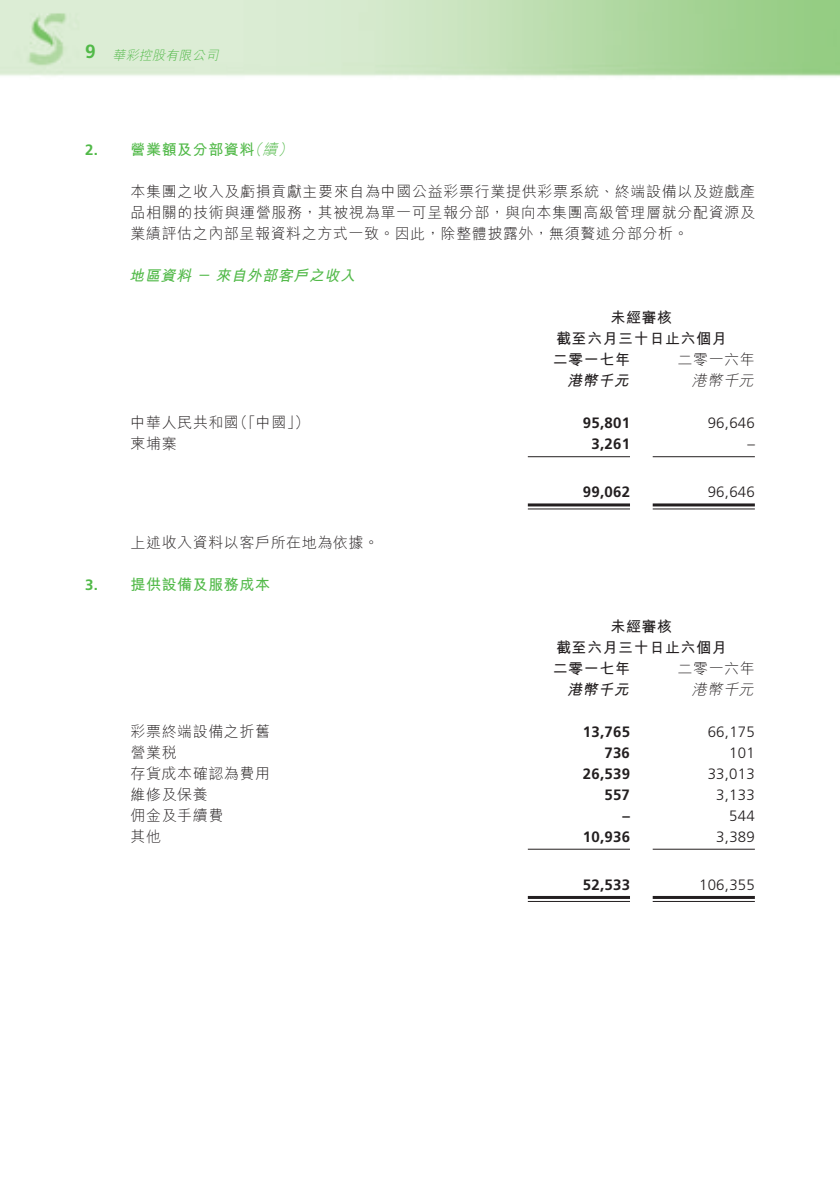
<style>
.page{position:relative;width:840px;height:1191px;background:#fff}
.page>*{position:absolute;margin:0;border:0;box-sizing:border-box;transform-origin:0 0}
.t1{font:15px/21px "M Hei HK Light B5 pc H";letter-spacing:.035em;color:#231f20;text-align:justify}
.t2{font:700 15px "Frutiger LT Std";letter-spacing:.015em;color:#231f20}
.t3{font:300 15px "Frutiger LT Std";letter-spacing:.015em;color:#231f20}
.t4{font:15px/21px "M Hei HK Bold B5 pc H";letter-spacing:.035em;color:#231f20}
.t5{font:15px "M Hei HK Bold B5 pc H";letter-spacing:.035em;color:#51b948}
.t6{font:italic 15px "M Hei HK Bold B5 pc H";color:#51b948}
.t7{font:italic 15px "M Hei HK Bold B5 pc H";color:#231f20}
.t8{font:italic 15px "M Hei HK Light B5 pc H";color:#231f20}
.t9{font:italic 13px "M Hei HK Light B5 pc H";color:#51b948}
.s1{font-family:"Frutiger LT Std";font-weight:700;font-style:normal;font-size:19px}
.s2{font-family:"Frutiger LT Std";font-weight:700}
.s3{font-family:"M Hei HK Light B5 pc H";font-style:italic}
</style>
<div class="page">
<img style="left:0;top:0;width:839px;height:77px">
<hr style="left:527px;top:456px;width:102px;height:1px;background:#231f20">
<hr style="left:652px;top:456px;width:102px;height:1px;background:#231f20">
<hr style="left:527px;top:503px;width:102px;height:3px;background:#231f20">
<hr style="left:527px;top:508px;width:102px;height:1px;background:#231f20">
<hr style="left:652px;top:503px;width:102px;height:3px;background:#231f20">
<hr style="left:652px;top:508px;width:102px;height:1px;background:#231f20">
<hr style="left:527px;top:848px;width:102px;height:1px;background:#231f20">
<hr style="left:652px;top:848px;width:102px;height:1px;background:#231f20">
<hr style="left:527px;top:896px;width:102px;height:3px;background:#231f20">
<hr style="left:527px;top:901px;width:102px;height:1px;background:#231f20">
<hr style="left:652px;top:896px;width:102px;height:3px;background:#231f20">
<hr style="left:652px;top:901px;width:102px;height:1px;background:#231f20">
<p class="t9" style="left:85px;top:50px;width:137px"><span class="s1">9</span> 華彩控股有限公司</p>
<p class="t5" style="left:85px;top:144px;width:212px"><span class="s2">2.</span> 營業額及分部資料<span class="s3">（續）</span></p>
<p class="t1" style="left:130px;top:183px;width:625px">本集團之收入及虧損貢獻主要來自為中國公益彩票行業提供彩票系統、終端設備以及遊戲產品相關的技術與運營服務，其被視為單一可呈報分部，與向本集團高級管理層就分配資源及業績評估之內部呈報資料之方式一致。因此，除整體披露外，無須贅述分部分析。</p>
<p class="t6" style="left:129px;top:270px;width:230px">地區資料－來自外部客戶之收入</p>
<p class="t4" style="left:552px;top:309px;width:175px;text-indent:58px">未經審核<br>截至六月三十日止六個月二零一七年</p>
<p class="t1" style="left:677px;top:351px;width:79px">二零一六年</p>
<p class="t7" style="left:566px;top:375px;width:66px">港幣千元</p>
<p class="t8" style="left:691px;top:375px;width:66px">港幣千元</p>
<p class="t1" style="left:130px;top:414px;width:180px">中華人民共和國（「中國」）</p>
<p class="t2" style="left:582px;top:414px;width:49px">95,801</p>
<p class="t3" style="left:707px;top:417px;width:49px">96,646</p>
<p class="t1" style="left:130px;top:435px;width:48px">柬埔寨</p>
<p class="t2" style="left:591px;top:435px;width:40px">3,261</p>
<p class="t3" style="left:746px;top:438px;width:9px">–</p>
<p class="t2" style="left:582px;top:483px;width:49px">99,062</p>
<p class="t3" style="left:707px;top:486px;width:49px">96,646</p>
<p class="t1" style="left:130px;top:533px;width:250px">上述收入資料以客戶所在地為依據。</p>
<p class="t5" style="left:85px;top:578px;width:186px"><span class="s2">3.</span> 提供設備及服務成本</p>
<p class="t4" style="left:552px;top:617px;width:175px;text-indent:58px">未經審核<br>截至六月三十日止六個月二零一七年</p>
<p class="t1" style="left:677px;top:659px;width:79px">二零一六年</p>
<p class="t7" style="left:566px;top:683px;width:66px">港幣千元</p>
<p class="t8" style="left:691px;top:683px;width:66px">港幣千元</p>
<p class="t1" style="left:130px;top:722px;width:141px">彩票終端設備之折舊</p>
<p class="t2" style="left:582px;top:722px;width:49px">13,765</p>
<p class="t3" style="left:707px;top:725px;width:49px">66,175</p>
<p class="t1" style="left:130px;top:743px;width:48px">營業稅</p>
<p class="t2" style="left:604px;top:743px;width:27px">736</p>
<p class="t3" style="left:728px;top:746px;width:27px">101</p>
<p class="t1" style="left:130px;top:764px;width:141px">存貨成本確認為費用</p>
<p class="t2" style="left:582px;top:764px;width:49px">26,539</p>
<p class="t3" style="left:707px;top:767px;width:49px">33,013</p>
<p class="t1" style="left:130px;top:785px;width:79px">維修及保養</p>
<p class="t2" style="left:604px;top:785px;width:27px">557</p>
<p class="t3" style="left:715px;top:788px;width:40px">3,133</p>
<p class="t1" style="left:130px;top:806px;width:94px">佣金及手續費</p>
<p class="t2" style="left:622px;top:806px;width:9px">–</p>
<p class="t3" style="left:728px;top:809px;width:27px">544</p>
<p class="t1" style="left:130px;top:827px;width:32px">其他</p>
<p class="t2" style="left:582px;top:827px;width:49px">10,936</p>
<p class="t3" style="left:715px;top:830px;width:40px">3,389</p>
<p class="t2" style="left:582px;top:876px;width:49px">52,533</p>
<p class="t3" style="left:698px;top:878px;width:57px">106,355</p>
</div>
